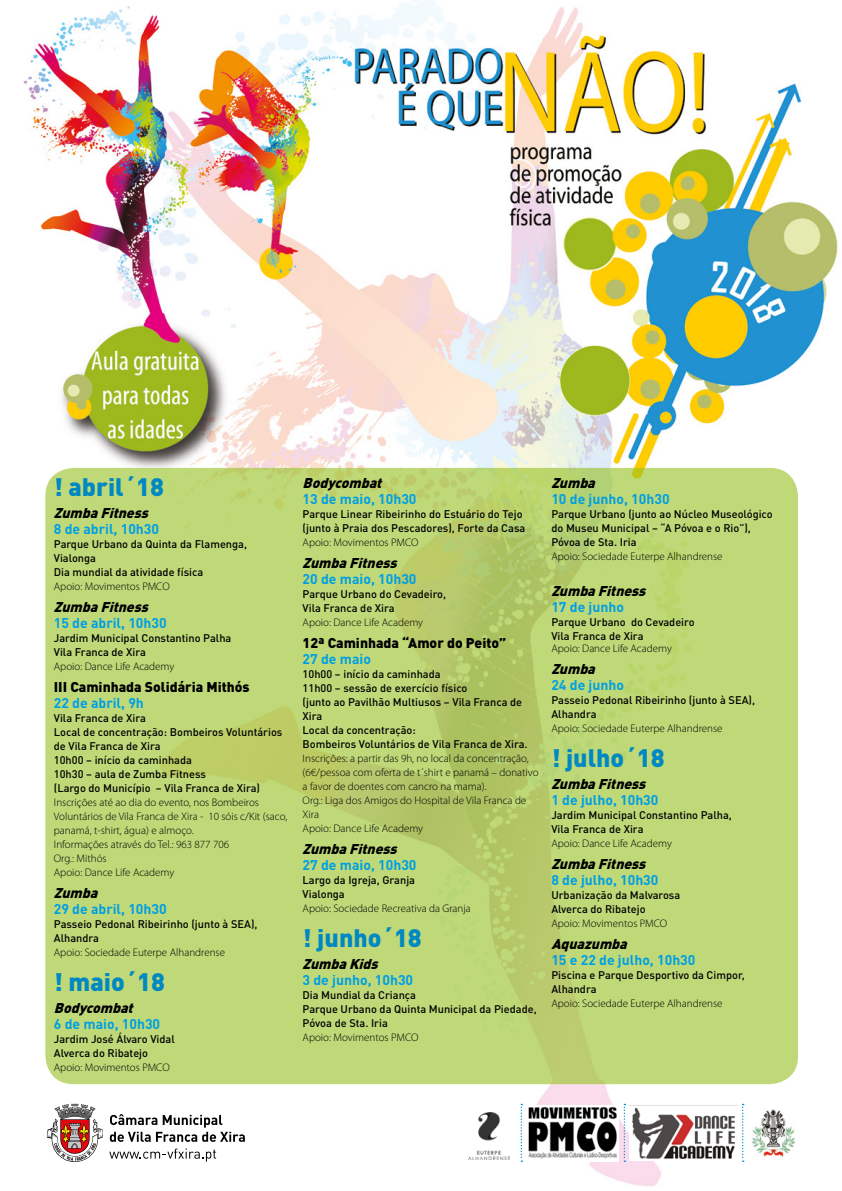
<style>
.page{position:relative;width:842px;height:1191px;background:#fff}
.page>*{position:absolute;margin:0;border:0;box-sizing:border-box;transform-origin:0 0}
.t1{font:900 25px "DIN Pro";color:#0088c2}
.t2{font:700 14px "DIN Pro";color:#009fe3}
.t3{font:italic 900 14px "DIN Pro";color:#000}
.t4{font:900 14px "DIN Pro";color:#000}
.t5{font:500 11px/14px "DIN Pro";color:#000}
.t6{font:300 11px/14px "Myriad Pro";color:#000}
</style>
<div class="page">
<img style="left:23px;top:0;width:815px;height:1186px">
<svg style="left:45px;top:468px;width:753px;height:616px;fill:#bfd978"></svg>
<svg style="left:110px;top:1114px;width:135px;height:27px"></svg>
<svg style="left:109px;top:1148px;width:107px;height:13px"></svg>
<svg style="left:47px;top:1103px;width:56px;height:58px"></svg>
<img style="left:468px;top:1112px;width:41px;height:47px">
<svg style="left:742px;top:1103px;width:2px;height:58px"></svg>
<img style="left:630px;top:1105px;width:107px;height:55px">
<svg style="left:624px;top:1103px;width:1px;height:58px"></svg>
<img style="left:526px;top:1105px;width:93px;height:56px">
<img style="left:750px;top:1109px;width:46px;height:47px">
<svg style="left:521px;top:1103px;width:1px;height:58px"></svg>
<h1 class="t1" style="left:54px;top:470px;width:112px">! abril´18</h1>
<p class="t3" style="left:54px;top:503px;width:100px">ZumbaFitness</p>
<p class="t2" style="left:54px;top:519px;width:107px">8 de abril, 10h30</p>
<p class="t5" style="left:54px;top:537px;width:195px">Parque Urbano da Quinta da Flamenga,<br>Vialonga<br>Dia mundial da atividade física</p>
<p class="t6" style="left:54px;top:579px;width:117px">Apoio: Movimentos PMCO</p>
<p class="t3" style="left:54px;top:597px;width:100px">ZumbaFitness</p>
<p class="t2" style="left:54px;top:613px;width:114px">15 de abril, 10h30</p>
<p class="t5" style="left:54px;top:631px;width:179px">Jardim Municipal Constantino Palha<br>Vila Franca de Xira</p>
<p class="t6" style="left:54px;top:659px;width:122px">Apoio: Dance Life Academy</p>
<p class="t4" style="left:54px;top:677px;width:197px">III Caminhada Solidária Mithós</p>
<p class="t2" style="left:54px;top:693px;width:92px">22 de abril, 9h</p>
<p class="t5" style="left:54px;top:711px;width:230px">Vila Franca de Xira<br>Local de concentração: Bombeiros Voluntários de Vila Franca de Xira<br>10h00 – início da caminhada<br>10h30 – aula de Zumba Fitness<br>(Largo do Município – Vila Franca de Xira)</p>
<p class="t6" style="left:54px;top:795px;width:235px">Inscrições até ao dia do evento, nos Bombeiros Voluntários de Vila Franca de Xira - 10 sóis c/Kit (saco, panamá, t-shirt, água) e almoço.<br>Informações através do Tel.: 963 877 706<br>Org.: Mithós<br>Apoio: Dance Life Academy</p>
<p class="t3" style="left:54px;top:883px;width:50px">Zumba</p>
<p class="t2" style="left:54px;top:899px;width:114px">29 de abril, 10h30</p>
<p class="t5" style="left:54px;top:917px;width:205px">Passeio Pedonal Ribeirinho (junto à SEA),<br>Alhandra</p>
<p class="t6" style="left:54px;top:945px;width:173px">Apoio: Sociedade Euterpe Alhandrense</p>
<h1 class="t1" style="left:54px;top:965px;width:113px">! maio´18</h1>
<p class="t3" style="left:54px;top:998px;width:85px">Bodycombat</p>
<p class="t2" style="left:54px;top:1014px;width:108px">6 de maio, 10h30</p>
<p class="t5" style="left:54px;top:1032px;width:122px">Jardim José Álvaro Vidal<br>Alverca do Ribatejo</p>
<p class="t6" style="left:54px;top:1060px;width:117px">Apoio: Movimentos PMCO</p>
<p class="t3" style="left:303px;top:473px;width:85px">Bodycombat</p>
<p class="t2" style="left:303px;top:489px;width:115px">13 de maio, 10h30</p>
<p class="t5" style="left:303px;top:506px;width:224px">Parque Linear Ribeirinho do Estuário do Tejo (junto à Praia dos Pescadores), Forte da Casa</p>
<p class="t6" style="left:303px;top:535px;width:117px">Apoio: Movimentos PMCO</p>
<p class="t3" style="left:303px;top:553px;width:100px">ZumbaFitness</p>
<p class="t2" style="left:303px;top:569px;width:115px">20 de maio, 10h30</p>
<p class="t5" style="left:303px;top:586px;width:145px">Parque Urbano do Cevadeiro,<br>Vila Franca de Xira</p>
<p class="t6" style="left:303px;top:615px;width:122px">Apoio: Dance Life Academy</p>
<p class="t4" style="left:303px;top:633px;width:205px">12ª Caminhada “Amor do Peito”</p>
<p class="t2" style="left:303px;top:649px;width:70px">27 de maio</p>
<p class="t5" style="left:303px;top:666px;width:227px">10h00 – início da caminhada<br>11h00 – sessão de exercício físico<br>(junto ao Pavilhão Multiusos – Vila Franca de<br>Xira<br>Local da concentração:<br>Bombeiros Voluntários de Vila Franca de Xira.</p>
<p class="t6" style="left:303px;top:751px;width:238px">Inscrições: a partir das 9h, no local da concentração, (6€/pessoa com oferta de t´shirt e panamá – donativo a favor de doentes com cancro na mama).<br>Org.: Liga dos Amigos do Hospital de Vila Franca de Xira<br>Apoio: Dance Life Academy</p>
<p class="t3" style="left:303px;top:839px;width:100px">ZumbaFitness</p>
<p class="t2" style="left:303px;top:855px;width:115px">27 de maio, 10h30</p>
<p class="t5" style="left:303px;top:872px;width:114px">Largo da Igreja, Granja<br>Vialonga</p>
<p class="t6" style="left:303px;top:901px;width:170px">Apoio: Sociedade Recreativa da Granja</p>
<h1 class="t1" style="left:303px;top:921px;width:121px">! junho´18</h1>
<p class="t3" style="left:303px;top:954px;width:81px">ZumbaKids</p>
<p class="t2" style="left:303px;top:970px;width:112px">3 de junho, 10h30</p>
<p class="t5" style="left:303px;top:987px;width:236px">Dia Mundial da Criança<br>Parque Urbano da Quinta Municipal da Piedade,<br>Póvoa de Sta. Iria</p>
<p class="t6" style="left:303px;top:1030px;width:117px">Apoio: Movimentos PMCO</p>
<p class="t3" style="left:551px;top:473px;width:50px">Zumba</p>
<p class="t2" style="left:551px;top:489px;width:120px">10 de junho, 10h30</p>
<p class="t5" style="left:551px;top:506px;width:223px">Parque Urbano (junto ao Núcleo Museológico do Museu Municipal – “A Póvoa e o Rio”),<br>Póvoa de Sta. Iria</p>
<p class="t6" style="left:551px;top:549px;width:173px">Apoio: Sociedade Euterpe Alhandrense</p>
<p class="t3" style="left:551px;top:581px;width:100px">ZumbaFitness</p>
<p class="t2" style="left:551px;top:597px;width:74px">17 de junho</p>
<p class="t5" style="left:551px;top:614px;width:145px">Parque Urbano do Cevadeiro<br>Vila Franca de Xira</p>
<p class="t6" style="left:551px;top:641px;width:122px">Apoio: Dance Life Academy</p>
<p class="t3" style="left:551px;top:659px;width:50px">Zumba</p>
<p class="t2" style="left:551px;top:675px;width:74px">24 de junho</p>
<p class="t5" style="left:551px;top:692px;width:205px">Passeio Pedonal Ribeirinho (junto à SEA),<br>Alhandra</p>
<p class="t6" style="left:551px;top:721px;width:173px">Apoio: Sociedade Euterpe Alhandrense</p>
<h1 class="t1" style="left:551px;top:741px;width:115px">! julho´18</h1>
<p class="t3" style="left:551px;top:774px;width:100px">ZumbaFitness</p>
<p class="t2" style="left:551px;top:790px;width:109px">1 de julho, 10h30</p>
<p class="t5" style="left:551px;top:807px;width:182px">Jardim Municipal Constantino Palha,<br>Vila Franca de Xira</p>
<p class="t6" style="left:551px;top:836px;width:122px">Apoio: Dance Life Academy</p>
<p class="t3" style="left:551px;top:854px;width:100px">ZumbaFitness</p>
<p class="t2" style="left:551px;top:870px;width:109px">8 de julho, 10h30</p>
<p class="t5" style="left:551px;top:887px;width:130px">Urbanização da Malvarosa<br>Alverca do Ribatejo</p>
<p class="t6" style="left:551px;top:916px;width:117px">Apoio: Movimentos PMCO</p>
<p class="t3" style="left:551px;top:934px;width:82px">Aquazumba</p>
<p class="t2" style="left:551px;top:950px;width:146px">15 e 22 de julho, 10h30</p>
<p class="t5" style="left:551px;top:967px;width:195px">Piscina e Parque Desportivo da Cimpor,<br>Alhandra</p>
<p class="t6" style="left:551px;top:996px;width:173px">Apoio: Sociedade Euterpe Alhandrense</p>
</div>
